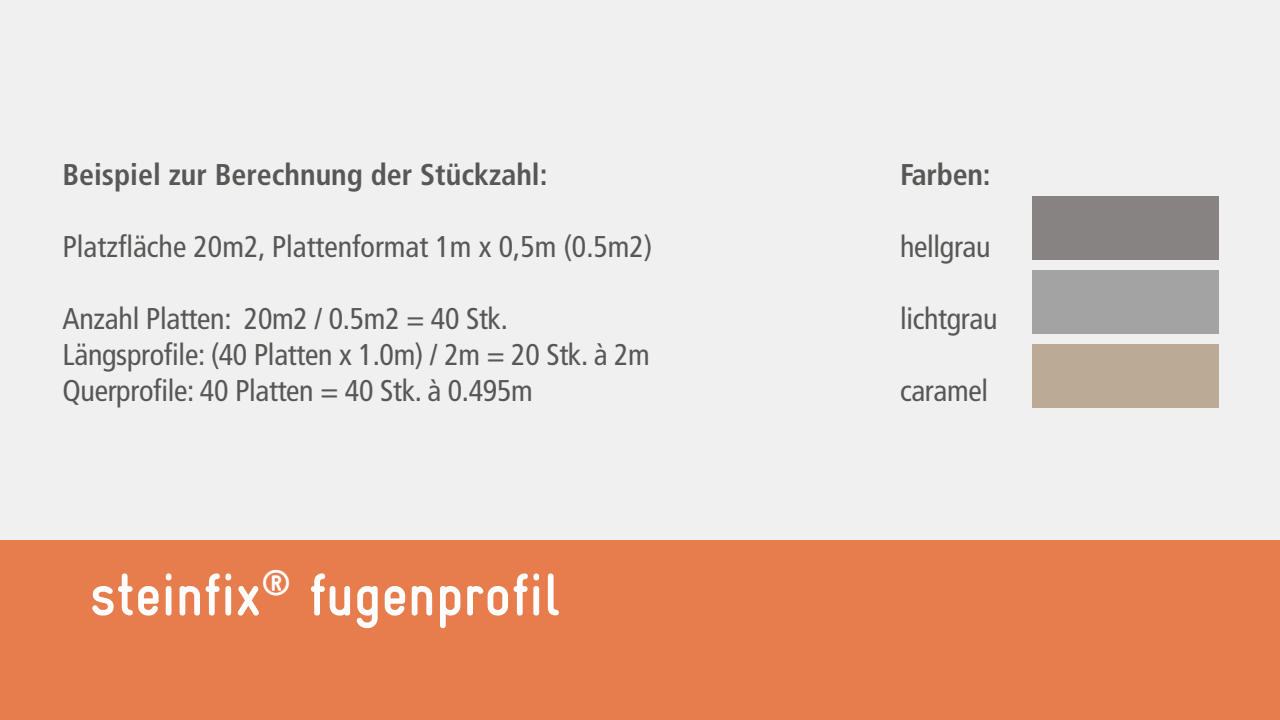
<style>
.page{position:relative;width:1280px;height:720px;background:#f0f0f0}
.page>*{position:absolute;margin:0;border:0;box-sizing:border-box;transform-origin:0 0}
.t1{font:700 condensed 60px "Gravur";color:#fff}
.t2{font:condensed 30px/36px "Frutiger LT Com";letter-spacing:-.01em;color:#575756}
.t3{font:700 condensed 30px "Frutiger LT Com";color:#575756}
</style>
<div class="page">
<div style="left:0;top:540px;width:1280px;height:180px;background:#e77c4d"></div>
<div style="left:1033px;top:270px;width:186px;height:64px;background:#a3a3a3"></div>
<div style="left:1033px;top:344px;width:186px;height:64px;background:#baaa96"></div>
<div style="left:1033px;top:196px;width:186px;height:64px;background:#878383"></div>
<p class="t3" style="left:62px;top:156px;width:487px">Beispiel zur Berechnung der Stückzahl:</p>
<p class="t2" style="left:62px;top:228px;width:591px">Platzfläche 20m2, Plattenformat 1m x 0,5m (0.5m2)</p>
<p class="t2" style="left:62px;top:300px;width:589px">Anzahl Platten: 20m2 / 0.5m2 = 40 Stk.<br>Längsprofile: (40 Platten x 1.0m) / 2m = 20 Stk. à 2m<br>Querprofile: 40 Platten = 40 Stk. à 0.495m</p>
<h1 class="t1" style="left:90px;top:561px;width:472px">steinfix<sup>®</sup> fugenprofil</h1>
<p class="t3" style="left:900px;top:156px;width:92px">Farben:</p>
<p class="t2" style="left:900px;top:228px;width:92px">hellgrau</p>
<p class="t2" style="left:900px;top:300px;width:99px">lichtgrau</p>
<p class="t2" style="left:900px;top:372px;width:90px">caramel</p>
</div>
